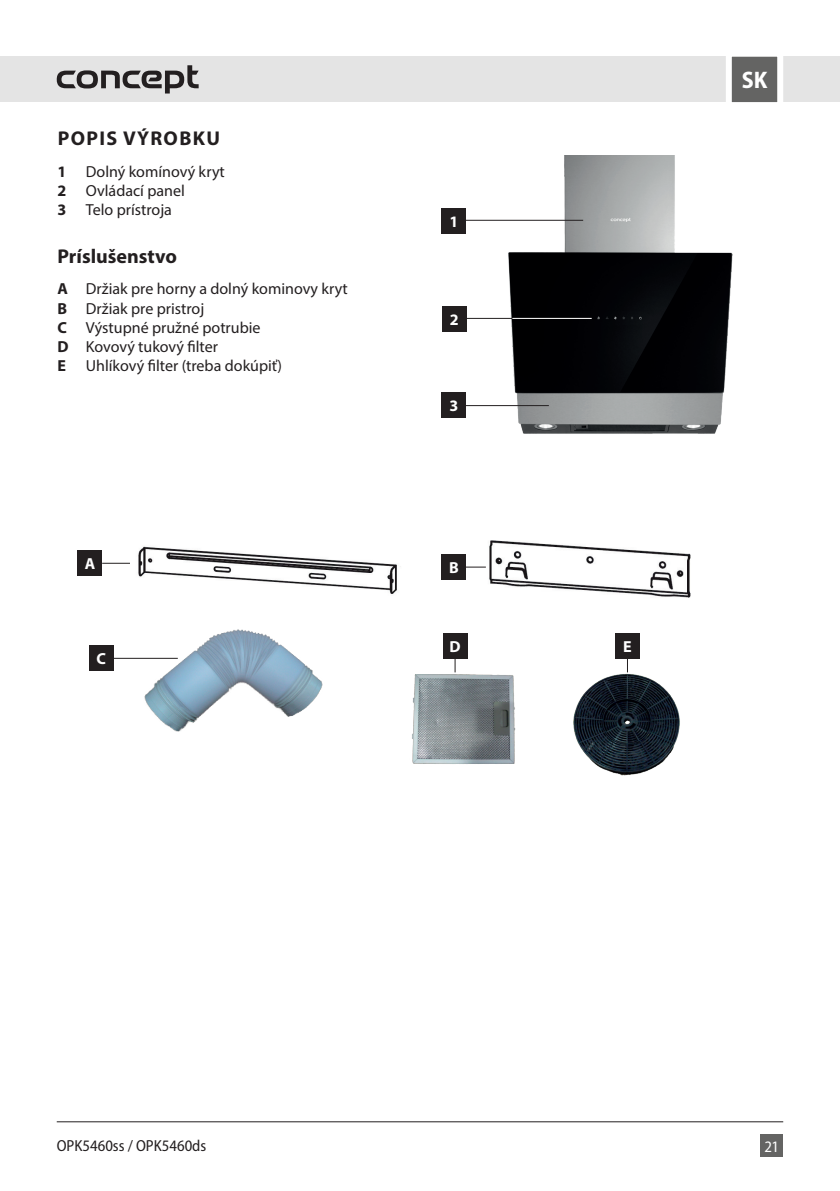
<style>
.page{position:relative;width:840px;height:1191px;background:#fff}
.page>*{position:absolute;margin:0;border:0;box-sizing:border-box;transform-origin:0 0}
.t1{font:700 semi-condensed 24px "Myriad Pro";color:#fff}
.t2{font:700 20px "Myriad Pro";color:#231f20}
.t3{font:700 20px "Myriad Pro";letter-spacing:.07em;color:#231f20}
.t4{font:16px/19.2px "Myriad Pro";color:#231f20}
.t5{font:semi-condensed 16px "Myriad Pro";color:#231f20}
.t6{font:700 16px "Myriad Pro";color:#fff}
.t7{font:semi-condensed 16px "Myriad Pro";color:#fff}
.s1{font-weight:700}
</style>
<div class="page">
<hr style="left:110px;top:658px;width:68px;height:1px;background:#231f20">
<hr style="left:102px;top:563px;width:30px;height:1px;background:#231f20">
<div style="left:78px;top:550px;width:24px;height:25px;background:#231f20"></div>
<div style="left:89px;top:645px;width:24px;height:25px;background:#231f20"></div>
<img style="left:131px;top:546px;width:270px;height:48px">
<img style="left:143px;top:629px;width:180px;height:103px">
<img style="left:481px;top:540px;width:210px;height:58px">
<img style="left:573px;top:670px;width:107px;height:106px">
<img style="left:412px;top:664px;width:104px;height:100px">
<svg style="left:466px;top:566px;width:19px;height:1px"></svg>
<div style="left:441px;top:554px;width:25px;height:25px;background:#231f20"></div>
<svg style="left:454px;top:659px;width:1px;height:13px"></svg>
<div style="left:442px;top:633px;width:25px;height:26px;background:#231f20"></div>
<div style="left:615px;top:633px;width:24px;height:26px;background:#231f20"></div>
<img style="left:493px;top:156px;width:240px;height:278px">
<hr style="left:464px;top:220px;width:119px;height:1px;background:#231f20">
<hr style="left:464px;top:318px;width:127px;height:1px;background:#231f20">
<hr style="left:464px;top:405px;width:84px;height:1px;background:#231f20">
<div style="left:442px;top:306px;width:24px;height:25px;background:#231f20"></div>
<div style="left:441px;top:392px;width:25px;height:26px;background:#231f20"></div>
<div style="left:441px;top:208px;width:25px;height:25px;background:#231f20"></div>
<hr style="left:512px;top:318px;width:79px;height:1px;background:#fff">
<div style="left:0;top:57px;width:839px;height:45px;background:#e4e4e4"></div>
<div style="left:760px;top:1134px;width:22px;height:23px;background:#646463"></div>
<svg style="left:722px;top:56px;width:63px;height:47px;background:#909090"></svg>
<hr style="left:57px;top:1121px;width:725px;height:1px;background:#231f20">
<svg style="left:57px;top:65px;width:141px;height:28px"></svg>
<p class="t3" style="left:58px;top:126px;width:164px">POPIS VÝROBKU</p>
<p class="t4" style="left:57px;top:161px;width:169px"><span class="s1">1</span> Dolný komínový kryt<br><span class="s1">2</span> Ovládací panel<br><span class="s1">3</span> Telo prístroja</p>
<p class="t2" style="left:57px;top:243px;width:121px">Príslušenstvo</p>
<p class="t4" style="left:57px;top:279px;width:291px"><span class="s1">A</span> Držiak pre horny a dolný kominovy kryt<br><span class="s1">B</span> Držiak pre pristroj<br><span class="s1">C</span> Výstupné pružné potrubie<br><span class="s1">D</span> Kovový tukový filter<br><span class="s1">E</span> Uhlíkový filter (treba dokúpiť)</p>
<p class="t6" style="left:85px;top:553px;width:12px">A</p>
<p class="t6" style="left:96px;top:648px;width:11px">C</p>
<p class="t6" style="left:449px;top:211px;width:10px">1</p>
<p class="t6" style="left:449px;top:309px;width:10px">2</p>
<p class="t6" style="left:449px;top:395px;width:10px">3</p>
<p class="t6" style="left:449px;top:557px;width:11px">B</p>
<p class="t6" style="left:449px;top:636px;width:13px">D</p>
<p class="t6" style="left:623px;top:636px;width:10px">E</p>
<h1 class="t1" style="left:741px;top:67px;width:27px">SK</h1>
<p class="t5" style="left:57px;top:1136px;width:151px">OPK5460ss / OPK5460ds</p>
<p class="t7" style="left:764px;top:1138px;width:16px">21</p>
</div>
